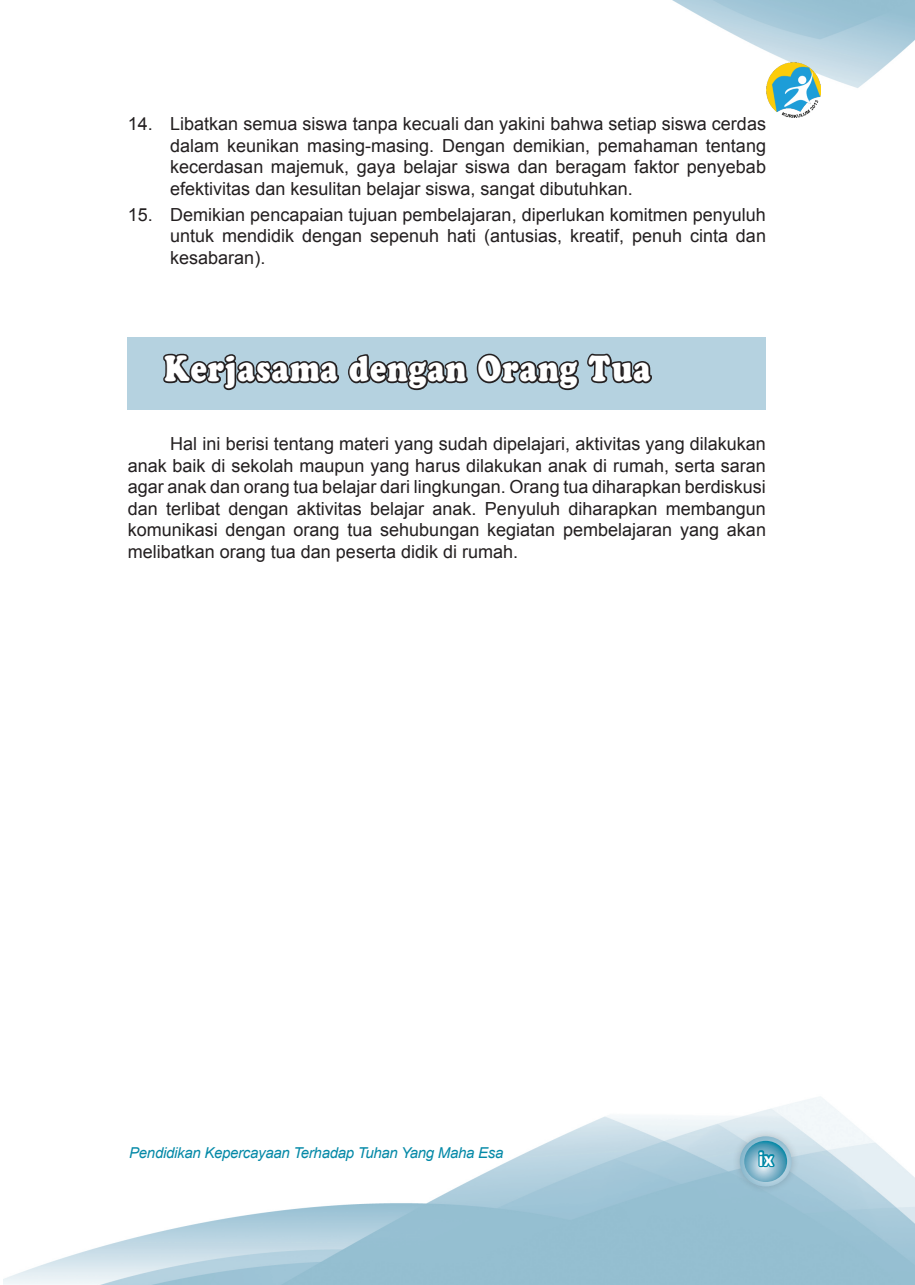
<style>
.page{position:relative;width:915px;height:1285px;background:#fff}
.page>*{position:absolute;margin:0;border:0;box-sizing:border-box;transform-origin:0 0}
.t1{font:36px "Cooper Black Std";letter-spacing:.04em;color:#fff;scale:.8 1}
.t2{font:700 21px "Calibri";color:#fff}
.t3{font:18px/21.6px "Arial";color:#231f20;text-align:justify}
.t4{font:italic 15px "Arial";letter-spacing:-.02em;color:#0489a7}
</style>
<div class="page">
<img style="left:672px;top:0;width:242px;height:118px">
<img style="left:3px;top:1096px;width:911px;height:188px">
<img style="left:765px;top:63px;width:54px;height:54px">
<div style="left:731px;top:1127px;width:74px;height:74px;background:#231f20;opacity:.2"></div>
<div style="left:739px;top:1136px;width:52px;height:50px;border:4px solid #fff;border-radius:50%"></div>
<svg style="left:741px;top:1138px;width:48px;height:45px;background:#76b1c6"></svg>
<div style="left:128px;top:338px;width:637px;height:72px;background:#b5d2e0"></div>
<svg style="left:163px;top:353px;width:177px;height:38px"></svg>
<svg style="left:346px;top:337px;width:123px;height:54px"></svg>
<svg style="left:475px;top:337px;width:178px;height:54px"></svg>
<p class="t3" style="left:170px;top:113px;width:597px;text-indent:-43px">14. Libatkan semua siswa tanpa kecuali dan yakini bahwa setiap siswa cerdas dalam keunikan masing-masing. Dengan demikian, pemahaman tentang kecerdasan majemuk, gaya belajar siswa dan beragam faktor penyebab efektivitas dan kesulitan belajar siswa, sangat dibutuhkan.</p>
<p class="t3" style="left:170px;top:204px;width:597px;text-indent:-43px">15. Demikian pencapaian tujuan pembelajaran, diperlukan komitmen penyuluh untuk mendidik dengan sepenuh hati (antusias, kreatif, penuh cinta dan kesabaran).</p>
<h1 class="t1" style="left:164px;top:347px;width:609px">Kerjasama dengan Orang Tua</h1>
<p class="t3" style="left:128px;top:433px;width:639px;text-indent:43px">Hal ini berisi tentang materi yang sudah dipelajari, aktivitas yang dilakukan anak baik di sekolah maupun yang harus dilakukan anak di rumah, serta saran agar anak dan orang tua belajar dari lingkungan. Orang tua diharapkan berdiskusi dan terlibat dengan aktivitas belajar anak. Penyuluh diharapkan membangun komunikasi dengan orang tua sehubungan kegiatan pembelajaran yang akan melibatkan orang tua dan peserta didik di rumah.</p>
<p class="t4" style="left:129px;top:1142px;width:375px">Pendidikan Kepercayaan Terhadap Tuhan Yang Maha Esa</p>
<p class="t2" style="left:758px;top:1144px;width:16px">ix</p>
</div>
